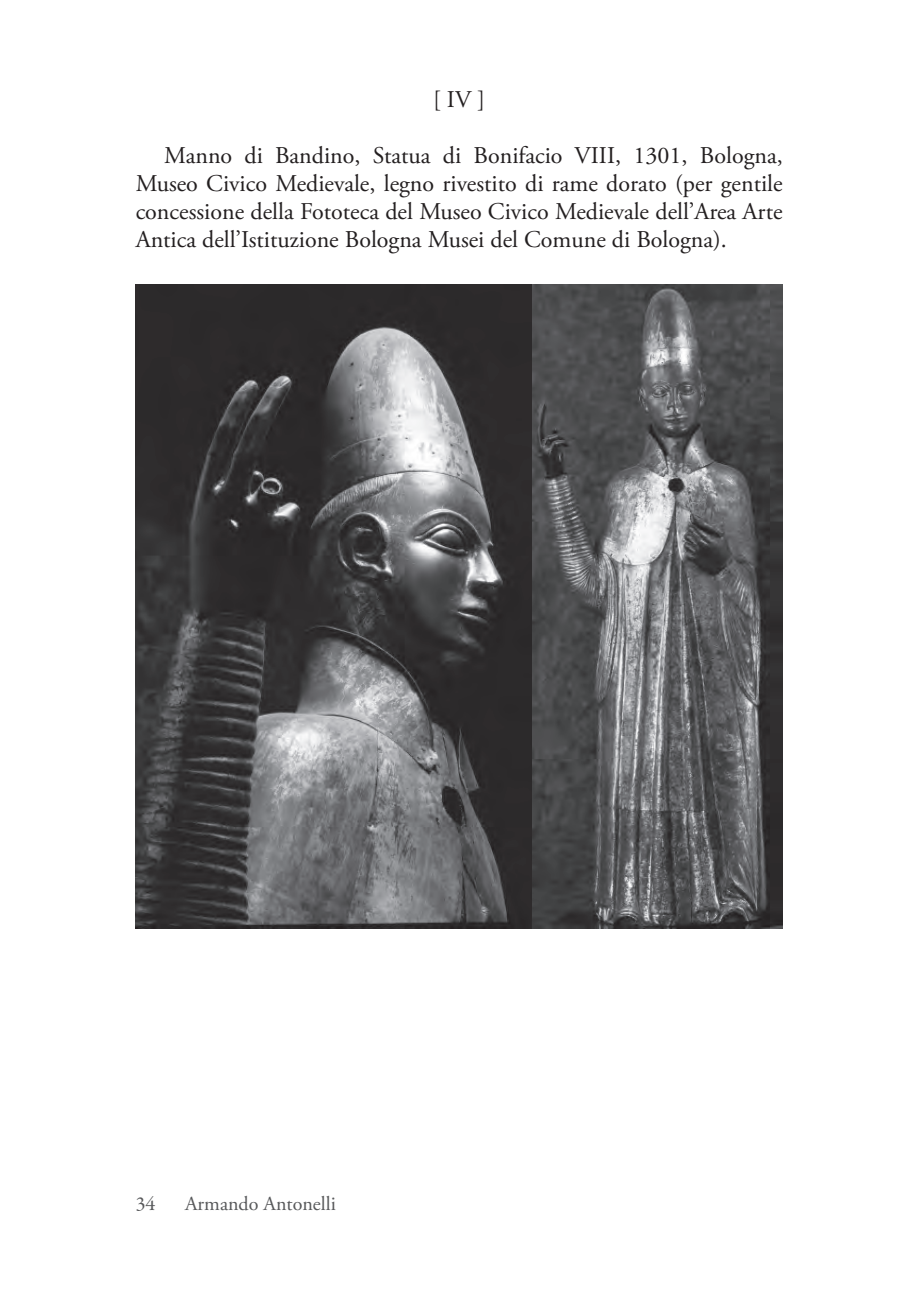
<style>
.page{position:relative;width:907px;height:1303px;background:#fff}
.page>*{position:absolute;margin:0;border:0;box-sizing:border-box;transform-origin:0 0}
.t1{font:24px/28px "Adobe Garamond Pro";color:#231f20;text-align:justify}
.t2{font:20px "Adobe Garamond Pro";color:#57585a}
.t3{font:20px "Garamond Premr Pro";color:#57585a}
</style>
<div class="page">
<img style="left:136px;top:284px;width:396px;height:644px">
<img style="left:532px;top:284px;width:250px;height:644px">
<p class="t1" style="left:433px;top:86px;width:53px">[ IV ]</p>
<p class="t1" style="left:136px;top:142px;width:648px;text-indent:28px">Manno di Bandino, Statua di Bonifacio VIII, 1301, Bologna, Museo Civico Medievale, legno rivestito di rame dorato (per gentile concessione della Fototeca del Museo Civico Medievale dell’Area Arte Antica dell’Istituzione Bologna Musei del Comune di Bologna).</p>
<p class="t3" style="left:136px;top:1192px;width:21px">34</p>
<p class="t2" style="left:185px;top:1192px;width:152px">Armando Antonelli</p>
</div>
